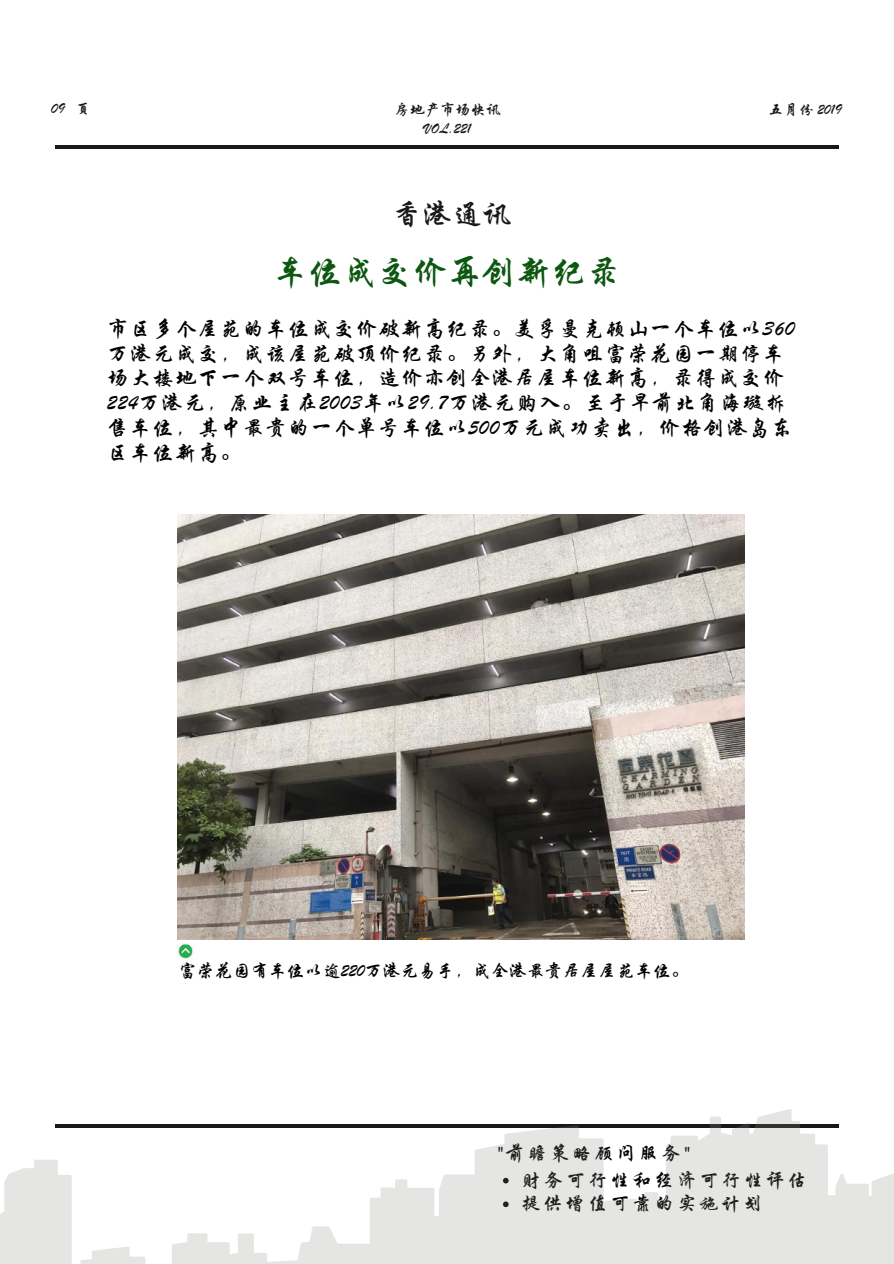
<style>
.page{position:relative;width:894px;height:1264px;background:#fff}
.page>*{position:absolute;margin:0;border:0;box-sizing:border-box;transform-origin:0 0}
.t1{font:34.8px "ST Xingkai";color:#0d5711}
.t2{font:29.85px "ST Xingkai";color:#181818}
.t3{font:21.45px/24.8px "ST Xingkai";letter-spacing:.05em;color:#000}
.t4{font:19.8px/26.7px "ST Xingkai";letter-spacing:.12em;color:#000}
.t5{font:18px "ST Xingkai";color:#000}
.t6{font:15.15px "ST Xingkai";color:#181818}
</style>
<div class="page">
<hr style="left:55px;top:146px;width:783px;height:3px;background:#181818">
<svg style="left:0;top:1113px;width:889px;height:150px;fill:#e5e5e3"></svg>
<img style="left:177px;top:514px;width:567px;height:425px">
<img style="left:177px;top:943px;width:18px;height:17px">
<p class="t6" style="left:51px;top:101px;width:41px">09 页</p>
<p class="t6" style="left:395px;top:101px;width:107px">房地产市场快讯</p>
<p class="t6" style="left:768px;top:101px;width:75px">五月份 2019</p>
<p class="t6" style="left:424px;top:121px;width:48px">VOL.221</p>
<h2 class="t2" style="left:392px;top:199px;width:121px">香港通讯</h2>
<h1 class="t1" style="left:273px;top:254px;width:349px">车位成交价再创新纪录</h1>
<p class="t3" style="left:107px;top:317px;width:688px">市区多个屋苑的车位成交价破新高纪录。美孚曼克顿山一个车位以360万港元成交，成该屋苑破顶价纪录。另外，大角咀富荣花园一期停车场大楼地下一个双号车位，造价亦创全港居屋车位新高，录得成交价<br>224万港元，原业主在2003年以29.7万港元购入。至于早前北角海璇拆售车位，其中最贵的一个单号车位以500万元成功卖出，价格创港岛东区车位新高。</p>
<p class="t5" style="left:178px;top:961px;width:512px">富荣花园有车位以逾220万港元易手，成全港最贵居屋屋苑车位。</p>
<p class="t4" style="left:521px;top:1140px;width:288px;text-indent:-24px">"前瞻策略顾问服务"<br>财务可行性和经济可行性评估</p>
<p class="t4" style="left:521px;top:1190px;width:244px">提供增值可靠的实施计划</p>
</div>
